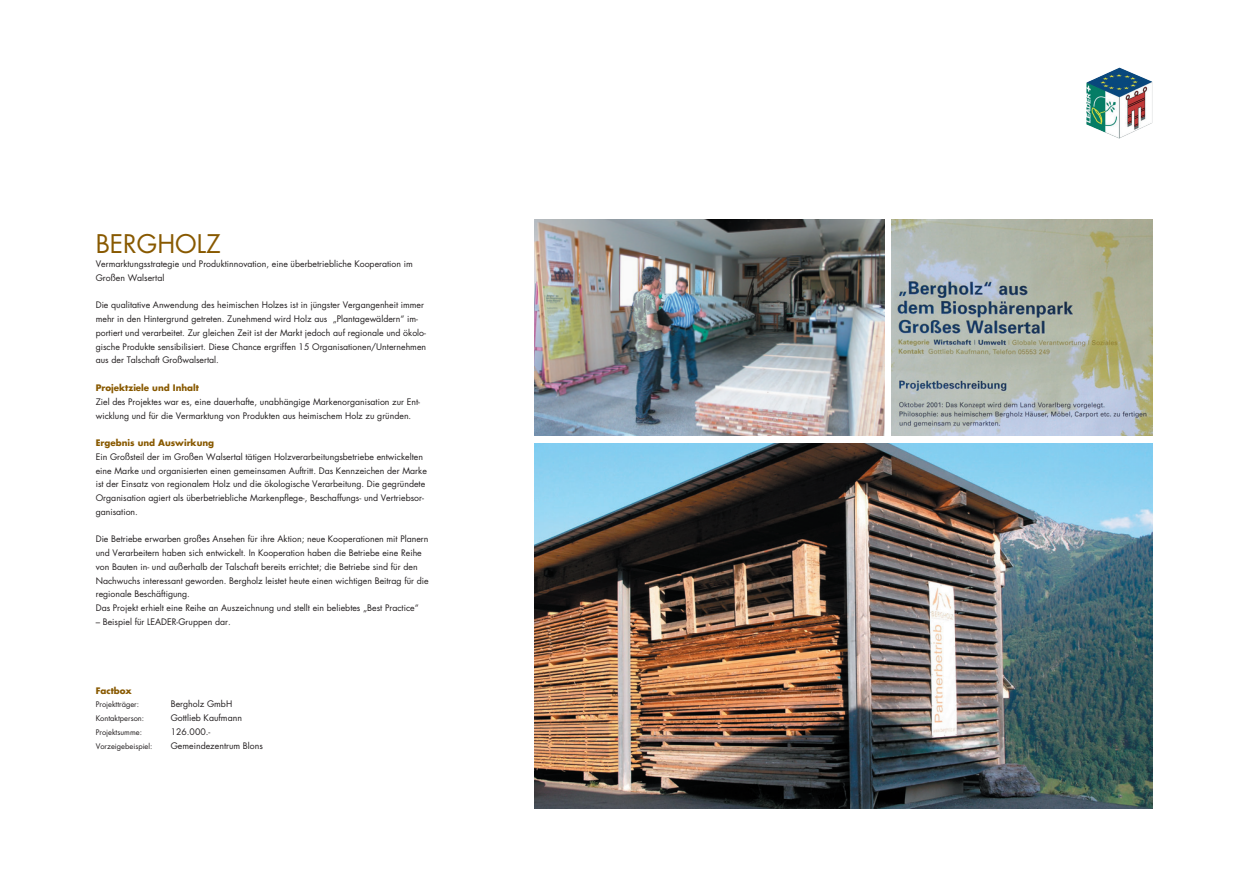
<style>
.page{position:relative;width:1241px;height:886px;background:#fff}
.page>*{position:absolute;margin:0;border:0;box-sizing:border-box;transform-origin:0 0}
.t1{font:25px "Futura";color:#885900}
.t2{font:8.75px/13.8px "Futura";color:#231f20}
.t3{font:700 8.75px "Futura";color:#885900}
.t4{font:7.5px "Futura";color:#231f20}
</style>
<div class="page">
<img style="left:1086px;top:68px;width:66px;height:71px">
<img style="left:534px;top:443px;width:618px;height:365px">
<img style="left:534px;top:220px;width:350px;height:216px">
<img style="left:891px;top:220px;width:261px;height:216px">
<h1 class="t1" style="left:96px;top:227px;width:127px">BERGHOLZ</h1>
<p class="t2" style="left:96px;top:257px;width:318px">Vermarktungsstrategie und Produktinnovation, eine überbetriebliche Kooperation im<br>Großen Walsertal</p>
<p class="t2" style="left:96px;top:298px;width:332px">Die qualitative Anwendung des heimischen Holzes ist in jüngster Vergangenheit immer mehr in den Hintergrund getreten. Zunehmend wird Holz aus „Plantagewäldern“ im&shy;portiert und verarbeitet. Zur gleichen Zeit ist der Markt jedoch auf regionale und ökolo&shy;gische Produkte sensibilisiert. Diese Chance ergriffen 15 Organisationen/Unternehmen aus der Talschaft Großwalsertal.</p>
<p class="t3" style="left:96px;top:382px;width:105px">Projektziele und Inhalt</p>
<p class="t2" style="left:96px;top:394px;width:326px">Ziel des Projektes war es, eine dauerhafte, unabhängige Markenorganisation zur Ent&shy;wicklung und für die Vermarktung von Produkten aus heimischem Holz zu gründen.</p>
<p class="t3" style="left:96px;top:437px;width:120px">Ergebnis und Auswirkung</p>
<p class="t2" style="left:96px;top:449px;width:332px">Ein Großsteil der im Großen Walsertal tätigen Holzverarbeitungsbetriebe entwickelten eine Marke und organisierten einen gemeinsamen Auftritt. Das Kennzeichen der Marke ist der Einsatz von regionalem Holz und die ökologische Verarbeitung. Die gegründete Organisation agiert als überbetriebliche Markenpflege-, Beschaffungs- und Vertriebsor&shy;ganisation.</p>
<p class="t2" style="left:96px;top:532px;width:334px">Die Betriebe erwarben großes Ansehen für ihre Aktion; neue Kooperationen mit Planern und Verarbeitern haben sich entwickelt. In Kooperation haben die Betriebe eine Reihe von Bauten in- und außerhalb der Talschaft bereits errichtet; die Betriebe sind für den Nachwuchs interessant geworden. Bergholz leistet heute einen wichtigen Beitrag für die regionale Beschäftigung.<br>Das Projekt erhielt eine Reihe an Auszeichnung und stellt ein beliebtes „Best Practice“</p>
<p class="t2" style="left:96px;top:614px;width:136px">– Beispiel für LEADER-Gruppen dar.</p>
<p class="t3" style="left:96px;top:684px;width:38px">Factbox</p>
<p class="t4" style="left:96px;top:699px;width:45px">Projektträger:</p>
<p class="t2" style="left:171px;top:697px;width:63px">Bergholz GmbH</p>
<p class="t4" style="left:96px;top:713px;width:50px">Kontaktperson:</p>
<p class="t2" style="left:171px;top:711px;width:73px">Gottlieb Kaufmann</p>
<p class="t4" style="left:96px;top:727px;width:48px">Projektsumme:</p>
<p class="t2" style="left:171px;top:724px;width:41px">126.000.-</p>
<p class="t4" style="left:96px;top:741px;width:58px">Vorzeigebeispiel:</p>
<p class="t2" style="left:171px;top:738px;width:94px">Gemeindezentrum Blons</p>
</div>
